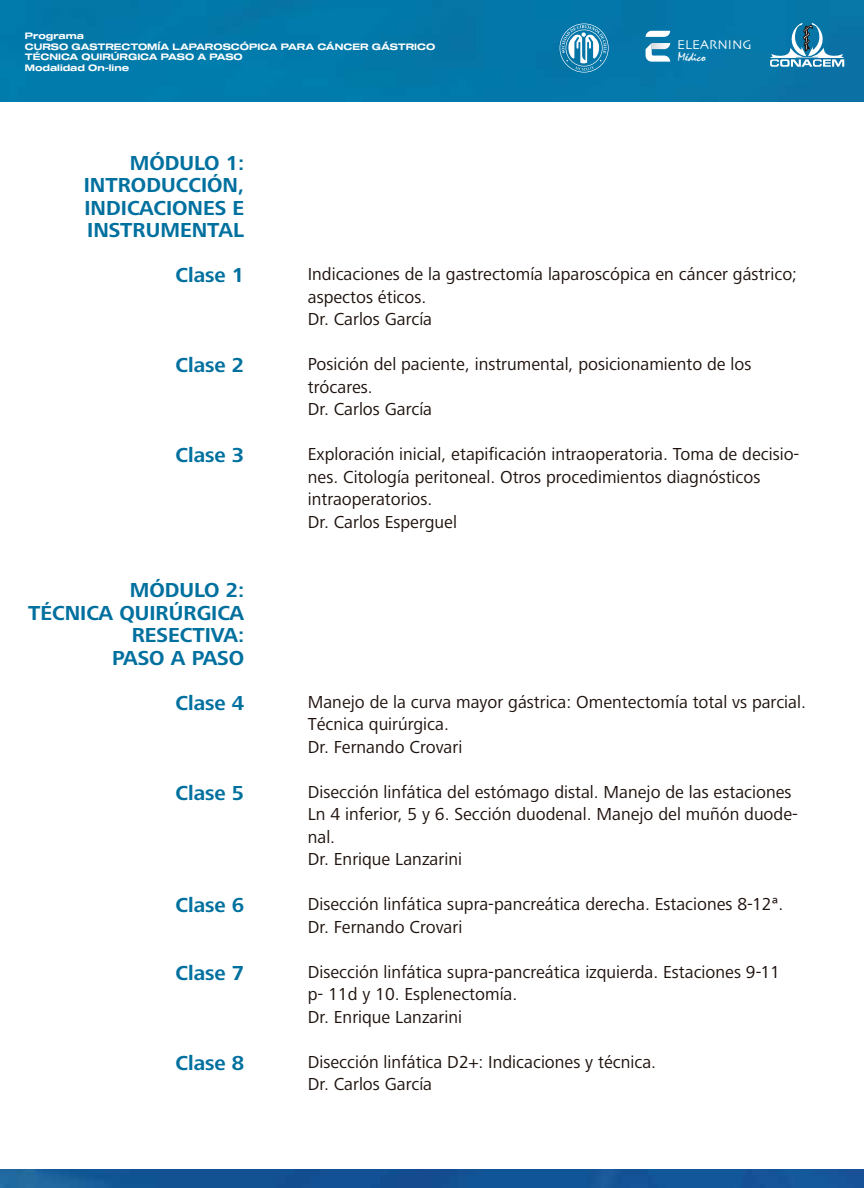
<style>
.page{position:relative;width:864px;height:1188px;background:#fff}
.page>*{position:absolute;margin:0;border:0;box-sizing:border-box;transform-origin:0 0}
.t1{font:700 21px/22.5px "Frutiger Next LT";color:#00709f;text-align:justify}
.t2{font:18px/22.5px "Frutiger Next LT";color:#1e120d}
.t3{font:13.2px "Skia";color:#fff}
.t4{font:12.75px "Mistral";color:#fff}
.t5{font:9px/10.8px "Sequel 100 Black 65";color:#fff}
</style>
<div class="page">
<img style="left:0;top:0;width:864px;height:1188px">
<div style="left:0;top:102px;width:864px;height:1066px;background:#fff"></div>
<svg style="left:560px;top:24px;width:49px;height:49px;background:#489bbf"></svg>
<svg style="left:646px;top:31px;width:24px;height:6px"></svg>
<svg style="left:646px;top:43px;width:24px;height:19px"></svg>
<svg style="left:770px;top:23px;width:74px;height:44px;background:#4493b7"></svg>
<p class="t5" style="left:25px;top:30px;width:412px">Programa<br>CURSO GASTRECTOMÍA LAPAROSCÓPICA PARA CÁNCER GÁSTRICO<br>TÉCNICA QUIRÚRGICA PASO A PASO<br>Modalidad On-line</p>
<p class="t3" style="left:677px;top:37px;width:76px">ELEARNING</p>
<p class="t4" style="left:678px;top:50px;width:29px">Médico</p>
<p class="t1" style="left:84px;top:152px;width:162px;text-indent:46px">MÓDULO 1:<br>INTRODUCCIÓN, INDICACIONES E INSTRUMENTAL</p>
<p class="t1" style="left:175px;top:264px;width:70px">Clase 1</p>
<p class="t1" style="left:175px;top:354px;width:70px">Clase 2</p>
<p class="t1" style="left:175px;top:444px;width:70px">Clase 3</p>
<p class="t1" style="left:28px;top:579px;width:218px;text-align:right">MÓDULO 2:<br>TÉCNICA QUIRÚRGICA<br>RESECTIVA:<br>PASO A PASO</p>
<p class="t1" style="left:175px;top:692px;width:70px">Clase 4</p>
<p class="t1" style="left:175px;top:782px;width:70px">Clase 5</p>
<p class="t1" style="left:175px;top:894px;width:70px">Clase 6</p>
<p class="t1" style="left:175px;top:962px;width:70px">Clase 7</p>
<p class="t1" style="left:175px;top:1052px;width:70px">Clase 8</p>
<p class="t2" style="left:308px;top:263px;width:491px">Indicaciones de la gastrectomía laparoscópica en cáncer gástrico; aspectos éticos.<br>Dr. Carlos García</p>
<p class="t2" style="left:308px;top:353px;width:445px">Posición del paciente, instrumental, posicionamiento de los trócares.<br>Dr. Carlos García</p>
<p class="t2" style="left:308px;top:443px;width:493px">Exploración inicial, etapificación intraoperatoria. Toma de decisio&shy;nes. Citología peritoneal. Otros procedimientos diagnósticos intraoperatorios.<br>Dr. Carlos Esperguel</p>
<p class="t2" style="left:308px;top:691px;width:500px">Manejo de la curva mayor gástrica: Omentectomía total vs parcial.<br>Técnica quirúrgica.<br>Dr. Fernando Crovari</p>
<p class="t2" style="left:308px;top:781px;width:492px">Disección linfática del estómago distal. Manejo de las estaciones Ln 4 inferior, 5 y 6. Sección duodenal. Manejo del muñón duode&shy;nal.<br>Dr. Enrique Lanzarini</p>
<p class="t2" style="left:308px;top:893px;width:477px">Disección linfática supra-pancreática derecha. Estaciones 8-12ª.<br>Dr. Fernando Crovari</p>
<p class="t2" style="left:308px;top:961px;width:474px">Disección linfática supra-pancreática izquierda. Estaciones 9-11 p- 11d y 10. Esplenectomía.<br>Dr. Enrique Lanzarini</p>
<p class="t2" style="left:308px;top:1051px;width:350px">Disección linfática D2+: Indicaciones y técnica.<br>Dr. Carlos García</p>
</div>
